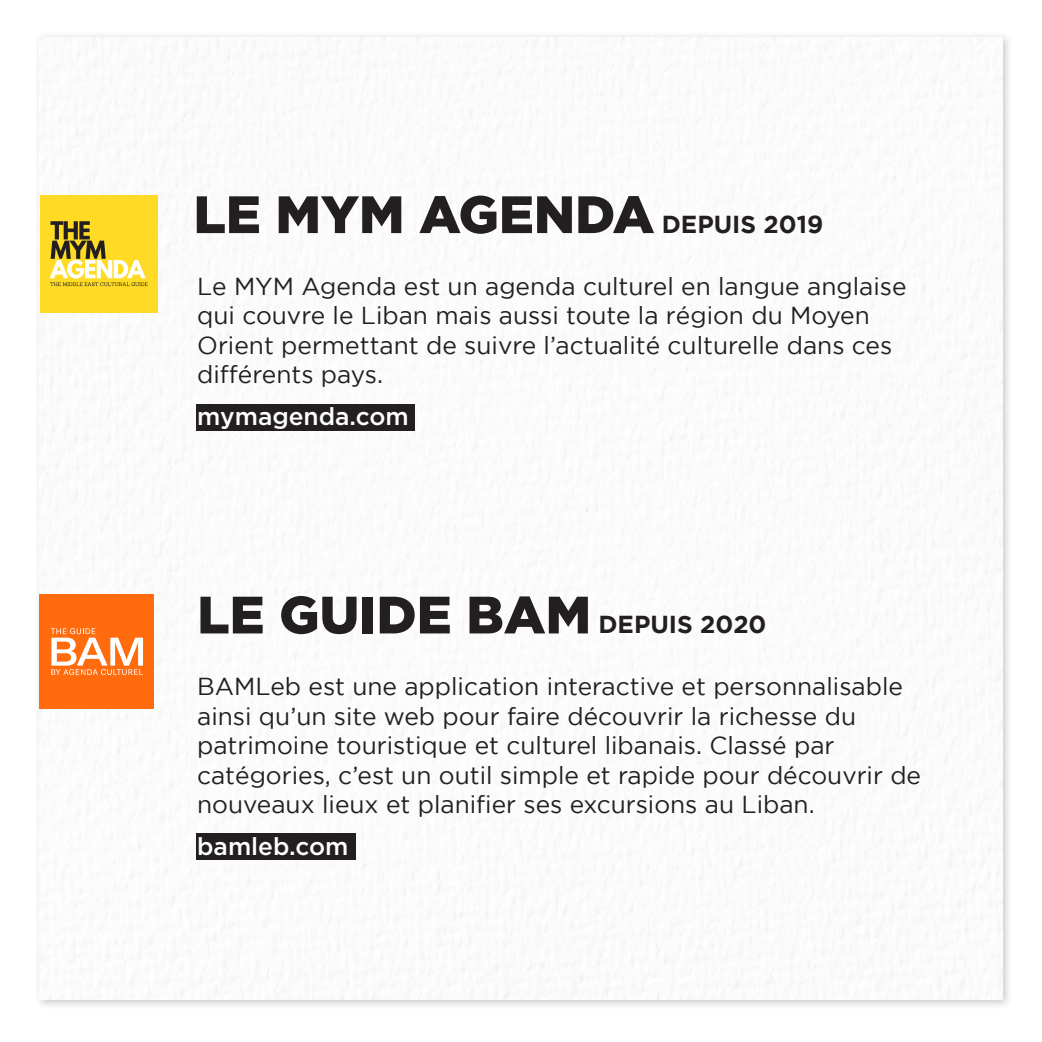
<style>
.page{position:relative;width:1042px;height:1042px;background:#fff}
.page>*{position:absolute;margin:0;border:0;box-sizing:border-box;transform-origin:0 0}
.t1{font:900 52.5px "Gotham";color:#231f20}
.t2{font:24.5px/29.4px "Gotham";color:#231f20}
.t3{font:500 24.5px "Gotham";color:#fff}
.s1{font-weight:700;font-size:24.5px}
</style>
<div class="page">
<div style="left:34px;top:31px;width:979px;height:979px;background:#231f20;opacity:.25"></div>
<img style="left:40px;top:37px;width:962px;height:963px">
<div style="left:196px;top:833px;width:159px;height:27px;background:#231f20"></div>
<div style="left:196px;top:404px;width:218px;height:27px;background:#231f20"></div>
<div style="left:40px;top:594px;width:114px;height:115px;background:#ff6b0d"></div>
<svg style="left:51px;top:628px;width:92px;height:47px"></svg>
<div style="left:40px;top:195px;width:118px;height:118px;background:#ffdb26"></div>
<svg style="left:50px;top:221px;width:98px;height:65px"></svg>
<p class="t1" style="left:193px;top:184px;width:631px">LE MYM AGENDA <span class="s1">DEPUIS 2019</span></p>
<p class="t2" style="left:197px;top:271px;width:711px">Le MYM Agenda est un agenda culturel en langue anglaise qui couvre le Liban mais aussi toute la région du Moyen Orient permettant de suivre l’actualité culturelle dans ces différents pays.</p>
<p class="t3" style="left:197px;top:400px;width:213px">mymagenda.com</p>
<p class="t1" style="left:197px;top:584px;width:571px">LE GUIDE BAM <span class="s1">DEPUIS 2020</span></p>
<p class="t2" style="left:197px;top:671px;width:725px">BAMLeb est une application interactive et personnalisable ainsi qu’un site web pour faire découvrir la richesse du patrimoine touristique et culturel libanais. Classé par catégories, c’est un outil simple et rapide pour découvrir de nouveaux lieux et planifier ses excursions au Liban.</p>
<p class="t3" style="left:197px;top:830px;width:153px">bamleb.com</p>
</div>
